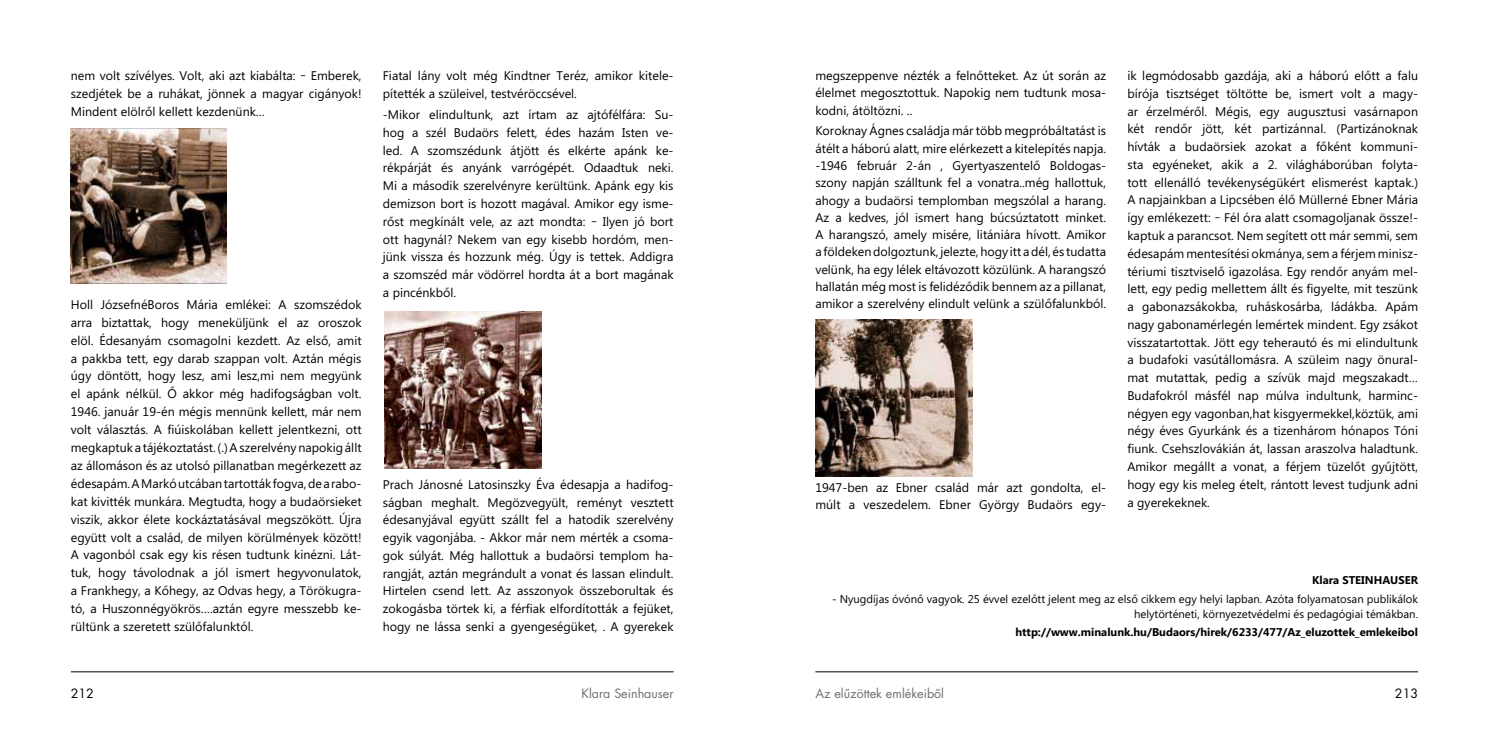
<style>
.page{position:relative;width:1489px;height:745px;background:#fff}
.page>*{position:absolute;margin:0;border:0;box-sizing:border-box;transform-origin:0 0}
.t1{font:12.5px/17.8px "Microsoft Phags Pa";color:#000;text-align:justify}
.t2{font:12.5px "Futura CE";color:#706f6f}
.t3{font:12.5px "Futura CE";color:#000}
.t4{font:11.25px/15px "Microsoft Phags Pa";color:#000;text-align:right}
.t5{font:700 11.25px "Microsoft Phags Pa";color:#000}
</style>
<div class="page">
<hr style="left:71px;top:671px;width:602px;height:1px;background:#000">
<hr style="left:815px;top:671px;width:602px;height:1px;background:#000">
<img style="left:71px;top:128px;width:155px;height:155px">
<img style="left:384px;top:311px;width:157px;height:157px">
<img style="left:815px;top:319px;width:157px;height:157px">
<p class="t1" style="left:71px;top:66px;width:292px">nem volt szívélyes. Volt, aki azt kiabálta: – Emberek, szedjétek be a ruhákat, jönnek a magyar cigányok!<br>Mindent elölről kellett kezdenünk…</p>
<p class="t1" style="left:71px;top:294px;width:292px">Holl JózsefnéBoros Mária emlékei: A szomszédok arra biztattak, hogy meneküljünk el az oroszok elöl. Édesanyám csomagolni kezdett. Az első, amit a pakkba tett, egy darab szappan volt. Aztán mégis úgy döntött, hogy lesz, ami lesz,mi nem megyünk el apánk nélkül. Ő akkor még hadifogságban volt.<br>1946. január 19-én mégis mennünk kellett, már nem volt választás. A fiúiskolában kellett jelentkezni, ott megkaptuk a tájékoztatást. (.) A szerelvény napokig állt az állomáson és az utolsó pillanatban megérkezett az édesapám. A Markó utcában tartották fogva, de a rabo&shy;kat kivitték munkára. Megtudta, hogy a budaörsieket viszik, akkor élete kockáztatásával megszökött. Újra együtt volt a család, de milyen körülmények között!<br>A vagonból csak egy kis résen tudtunk kinézni. Lát&shy;tuk, hogy távolodnak a jól ismert hegyvonulatok, a Frankhegy, a Kőhegy, az Odvas hegy, a Törökugra&shy;tó, a Huszonnégyökrös….aztán egyre messzebb ke&shy;rültünk a szeretett szülőfalunktól.</p>
<p class="t1" style="left:383px;top:66px;width:292px">Fiatal lány volt még Kindtner Teréz, amikor kitele&shy;pítették a szüleivel, testvéröccsével.</p>
<p class="t1" style="left:383px;top:105px;width:292px">-Mikor elindultunk, azt írtam az ajtófélfára: Su&shy;hog a szél Budaörs felett, édes hazám Isten ve&shy;led. A szomszédunk átjött és elkérte apánk ke&shy;rékpárját és anyánk varrógépét. Odaadtuk neki.<br>Mi a második szerelvényre kerültünk. Apánk egy kis demizson bort is hozott magával. Amikor egy isme&shy;rőst megkínált vele, az azt mondta: – Ilyen jó bort ott hagynál? Nekem van egy kisebb hordóm, men&shy;jünk vissza és hozzunk még. Úgy is tettek. Addigra a szomszéd már vödörrel hordta át a bort magának a pincénkből.</p>
<p class="t1" style="left:383px;top:474px;width:292px">Prach Jánosné Latosinszky Éva édesapja a hadifog&shy;ságban meghalt. Megözvegyült, reményt vesztett édesanyjával együtt szállt fel a hatodik szerelvény egyik vagonjába. - Akkor már nem mérték a csoma&shy;gok súlyát. Még hallottuk a budaörsi templom ha&shy;rangját, aztán megrándult a vonat és lassan elindult.<br>Hirtelen csend lett. Az asszonyok összeborultak és zokogásba törtek ki, a férfiak elfordították a fejüket, hogy ne lássa senki a gyengeségüket, . A gyerekek</p>
<p class="t1" style="left:815px;top:66px;width:292px;line-height:17.2px">megszeppenve nézték a felnőtteket. Az út során az élelmet megosztottuk. Napokig nem tudtunk mosa&shy;kodni, átöltözni. ..</p>
<p class="t1" style="left:815px;top:122px;width:292px;line-height:17.2px">Koroknay Ágnes családja már több megpróbáltatást is átélt a háború alatt, mire elérkezett a kitelepítés napja. -1946 február 2-án , Gyertyaszentelő Boldogas&shy;szony napján szálltunk fel a vonatra..még hallottuk, ahogy a budaörsi templomban megszólal a harang.<br>Az a kedves, jól ismert hang búcsúztatott minket.<br>A harangszó, amely misére, litániára hívott. Amikor a földeken dolgoztunk, jelezte, hogy itt a dél, és tudatta velünk, ha egy lélek eltávozott közülünk. A harangszó hallatán még most is felidéződik bennem az a pillanat, amikor a szerelvény elindult velünk a szülőfalunkból.</p>
<p class="t1" style="left:815px;top:478px;width:292px;line-height:17.2px">1947-ben az Ebner család már azt gondolta, el&shy;múlt a veszedelem. Ebner György Budaörs egy-</p>
<p class="t1" style="left:1127px;top:66px;width:292px">ik legmódosabb gazdája, aki a háború előtt a falu bírója tisztséget töltötte be, ismert volt a magy&shy;ar érzelméről. Mégis, egy augusztusi vasárnapon két rendőr jött, két partizánnal. (Partizánoknak hívták a budaörsiek azokat a főként kommuni&shy;sta egyéneket, akik a 2. világháborúban folyta&shy;tott ellenálló tevékenységükért elismerést kaptak.)<br>A napjainkban a Lipcsében élő Müllerné Ebner Mária így emlékezett: – Fél óra alatt csomagoljanak össze!- kaptuk a parancsot. Nem segített ott már semmi, sem édesapám mentesítési okmánya, sem a férjem minisz&shy;tériumi tisztviselő igazolása. Egy rendőr anyám mel&shy;lett, egy pedig mellettem állt és figyelte, mit teszünk a gabonazsákokba, ruháskosárba, ládákba. Apám nagy gabonamérlegén lemértek mindent. Egy zsákot visszatartottak. Jött egy teherautó és mi elindultunk a budafoki vasútállomásra. A szüleim nagy önural&shy;mat mutattak, pedig a szívük majd megszakadt… Budafokról másfél nap múlva indultunk, harminc&shy;négyen egy vagonban,hat kisgyermekkel,köztük, ami négy éves Gyurkánk és a tizenhárom hónapos Tóni fiunk. Csehszlovákián át, lassan araszolva haladtunk.<br>Amikor megállt a vonat, a férjem tüzelőt gyűjtött, hogy egy kis meleg ételt, rántott levest tudjunk adni a gyerekeknek.</p>
<p class="t5" style="left:1311px;top:571px;width:107px">Klara STEINHAUSER</p>
<p class="t4" style="left:832px;top:590px;width:587px">- Nyugdíjas óvónő vagyok. 25 évvel ezelőtt jelent meg az első cikkem egy helyi lapban. Azóta folyamatosan publikálok helytörténeti, környezetvédelmi és pedagógiai témákban.</p>
<p class="t5" style="left:1015px;top:623px;width:404px">http://www.minalunk.hu/Budaors/hirek/6233/477/Az_eluzottek_emlekeibol</p>
<p class="t3" style="left:71px;top:685px;width:25px">212</p>
<p class="t2" style="left:581px;top:685px;width:94px">Klara Seinhauser</p>
<p class="t2" style="left:815px;top:685px;width:130px">Az elűzöttek emlékeiből</p>
<p class="t3" style="left:1394px;top:685px;width:25px">213</p>
</div>
